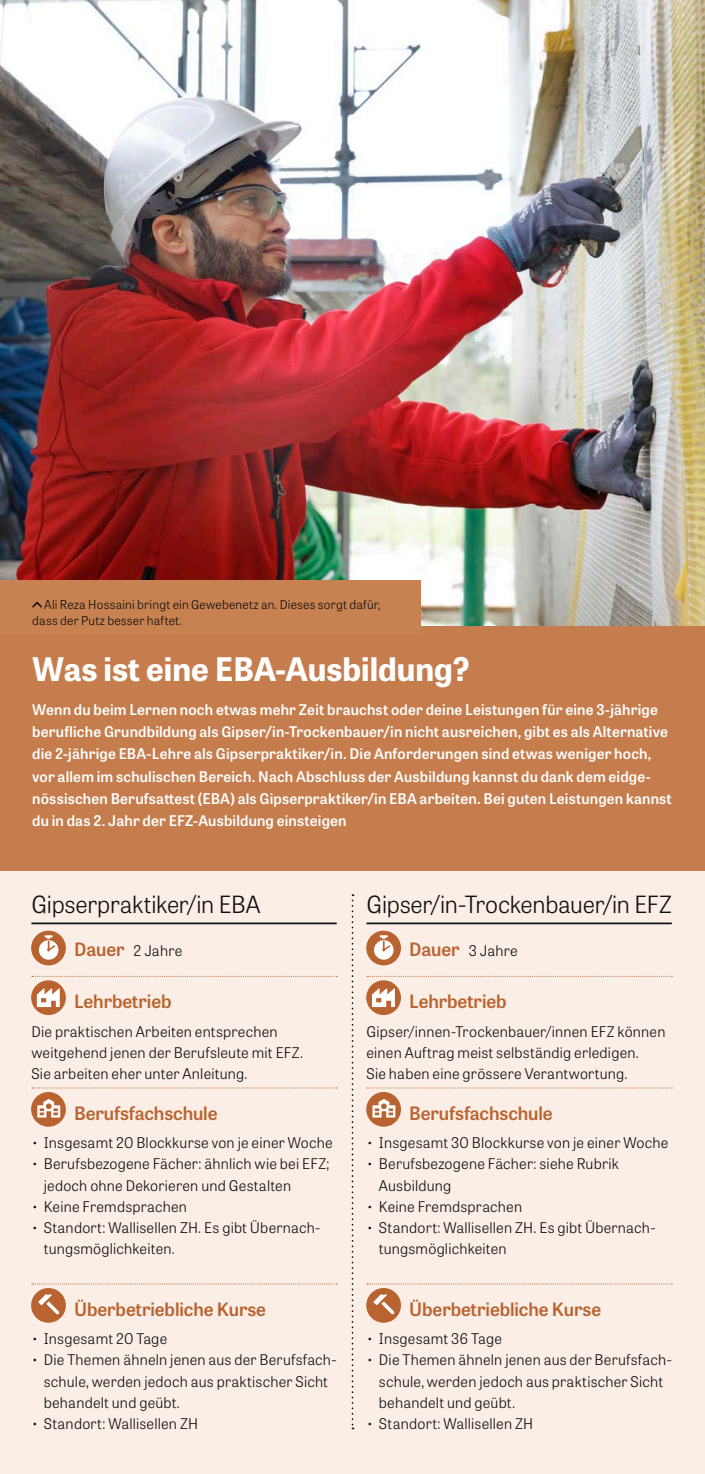
<style>
.page{position:relative;width:705px;height:1474px;background:#fff}
.page>*{position:absolute;margin:0;border:0;box-sizing:border-box;transform-origin:0 0}
.t1{font:700 32.38px "Tablet Gothic";color:#fff}
.t2{font:300 23.62px "Tablet Gothic";letter-spacing:-.01em;color:#11110f}
.t3{font:600 18.38px "Tablet Gothic";letter-spacing:-.005em;color:#b96430}
.t4{font:300 14.7px/21px "Tablet Gothic";letter-spacing:.015em;color:#11110f}
.t5{font:600 14.7px/22.4px "Tablet Gothic";letter-spacing:.015em;color:#fff}
.t6{font:300 12.25px/16.8px "Tablet Gothic";letter-spacing:.015em;color:#11110f}
.s1{font-weight:600;font-size:18.38px;color:#b96430}
</style>
<div class="page">
<div style="left:0;top:537px;width:704px;height:936px;background:#fbeee6"></div>
<div style="left:0;top:625px;width:704px;height:246px;background:#c67d4e"></div>
<hr style="left:31px;top:922px;width:305px;height:2px;background:#11110f">
<svg style="left:32px;top:975px;width:305px;height:1px"></svg>
<svg style="left:32px;top:1087px;width:305px;height:1px"></svg>
<svg style="left:32px;top:1283px;width:305px;height:1px"></svg>
<div style="left:31px;top:930px;width:35px;height:35px;background:#b96430;border-radius:50%"></div>
<svg style="left:39px;top:935px;width:19px;height:24px"></svg>
<div style="left:31px;top:980px;width:35px;height:35px;background:#b96430;border-radius:50%"></div>
<svg style="left:37px;top:988px;width:23px;height:19px"></svg>
<svg style="left:31px;top:1091px;width:35px;height:35px"></svg>
<svg style="left:37px;top:1098px;width:23px;height:19px"></svg>
<div style="left:31px;top:1287px;width:35px;height:35px;background:#b96430;border-radius:50%"></div>
<svg style="left:38px;top:1294px;width:21px;height:20px"></svg>
<hr style="left:366px;top:922px;width:305px;height:2px;background:#11110f">
<svg style="left:367px;top:975px;width:305px;height:1px"></svg>
<svg style="left:367px;top:1087px;width:305px;height:1px"></svg>
<svg style="left:367px;top:1283px;width:305px;height:1px"></svg>
<div style="left:366px;top:930px;width:35px;height:35px;background:#b96430;border-radius:50%"></div>
<svg style="left:374px;top:935px;width:19px;height:24px"></svg>
<div style="left:366px;top:980px;width:35px;height:35px;background:#b96430;border-radius:50%"></div>
<svg style="left:372px;top:988px;width:23px;height:19px"></svg>
<svg style="left:366px;top:1091px;width:35px;height:35px"></svg>
<svg style="left:372px;top:1098px;width:23px;height:19px"></svg>
<div style="left:366px;top:1287px;width:35px;height:35px;background:#b96430;border-radius:50%"></div>
<svg style="left:373px;top:1294px;width:21px;height:20px"></svg>
<svg style="left:351px;top:894px;width:2px;height:535px"></svg>
<img style="left:0;top:0;width:704px;height:625px">
<div style="left:0;top:580px;width:420px;height:55px;background:#c88151"></div>
<svg style="left:32px;top:602px;width:10px;height:5px"></svg>
<p class="t6" style="left:32px;top:595px;width:349px;text-indent:12px">Ali Reza Hossaini bringt ein Gewebenetz an. Dieses sorgt dafür, dass der Putz besser haftet.</p>
<h1 class="t1" style="left:32px;top:646px;width:438px">Was ist eine EBA-Ausbildung?</h1>
<p class="t5" style="left:32px;top:697px;width:641px">Wenn du beim Lernen noch etwas mehr Zeit brauchst oder deine Leistungen für eine 3-jährige berufliche Grundbildung als Gipser/in-Trockenbauer/in nicht ausreichen, gibt es als Alternative die 2-jährige EBA-Lehre als Gipserpraktiker/in. Die Anforderungen sind etwas weniger hoch, vor allem im schulischen Bereich. Nach Abschluss der Ausbildung kannst du dank dem eidge&shy;nössischen Berufsattest (EBA) als Gipserpraktiker/in EBA arbeiten. Bei guten Leistungen kannst du in das 2. Jahr der EFZ-Ausbildung einsteigen</p>
<h2 class="t2" style="left:31px;top:888px;width:230px">Gipserpraktiker/in EBA</h2>
<p class="t4" style="left:74px;top:939px;width:110px"><span class="s1">Dauer</span> 2 Jahre</p>
<p class="t3" style="left:74px;top:988px;width:99px">Lehrbetrieb</p>
<p class="t4" style="left:31px;top:1020px;width:273px">Die praktischen Arbeiten entsprechen weitgehend jenen der Berufsleute mit EFZ.<br>Sie arbeiten eher unter Anleitung.</p>
<p class="t3" style="left:74px;top:1100px;width:145px">Berufsfachschule</p>
<p class="t4" style="left:31px;top:1131px;width:303px">• Insgesamt 20 Blockkurse von je einer Woche</p>
<p class="t4" style="left:44px;top:1153px;width:287px;text-indent:-12px">• Berufsbezogene Fächer: ähnlich wie bei EFZ; jedoch ohne Dekorieren und Gestalten</p>
<p class="t4" style="left:31px;top:1195px;width:157px">• Keine Fremdsprachen</p>
<p class="t4" style="left:44px;top:1216px;width:278px;text-indent:-12px">• Standort: Wallisellen ZH. Es gibt Übernach&shy;tungsmöglichkeiten.</p>
<p class="t3" style="left:74px;top:1296px;width:193px">Überbetriebliche Kurse</p>
<p class="t4" style="left:31px;top:1327px;width:137px">• Insgesamt 20 Tage</p>
<p class="t4" style="left:44px;top:1348px;width:294px;text-indent:-12px">• Die Themen ähneln jenen aus der Berufsfach&shy;schule, werden jedoch aus praktischer Sicht behandelt und geübt.</p>
<p class="t4" style="left:31px;top:1412px;width:168px">• Standort: Wallisellen ZH</p>
<h2 class="t2" style="left:366px;top:888px;width:307px">Gipser/in-Trockenbauer/in EFZ</h2>
<p class="t4" style="left:409px;top:939px;width:110px"><span class="s1">Dauer</span> 3 Jahre</p>
<p class="t3" style="left:409px;top:988px;width:99px">Lehrbetrieb</p>
<p class="t4" style="left:366px;top:1020px;width:300px">Gipser/innen-Trockenbauer/innen EFZ können einen Auftrag meist selbständig erledigen.<br>Sie haben eine grössere Verantwortung.</p>
<p class="t3" style="left:409px;top:1100px;width:145px">Berufsfachschule</p>
<p class="t4" style="left:366px;top:1131px;width:303px">• Insgesamt 30 Blockkurse von je einer Woche</p>
<p class="t4" style="left:379px;top:1153px;width:241px;text-indent:-12px">• Berufsbezogene Fächer: siehe Rubrik<br>Ausbildung</p>
<p class="t4" style="left:366px;top:1195px;width:157px">• Keine Fremdsprachen</p>
<p class="t4" style="left:379px;top:1216px;width:278px;text-indent:-12px">• Standort: Wallisellen ZH. Es gibt Übernach&shy;tungsmöglichkeiten</p>
<p class="t3" style="left:409px;top:1296px;width:193px">Überbetriebliche Kurse</p>
<p class="t4" style="left:366px;top:1327px;width:137px">• Insgesamt 36 Tage</p>
<p class="t4" style="left:379px;top:1348px;width:294px;text-indent:-12px">• Die Themen ähneln jenen aus der Berufsfach&shy;schule, werden jedoch aus praktischer Sicht behandelt und geübt.</p>
<p class="t4" style="left:366px;top:1412px;width:168px">• Standort: Wallisellen ZH</p>
</div>
